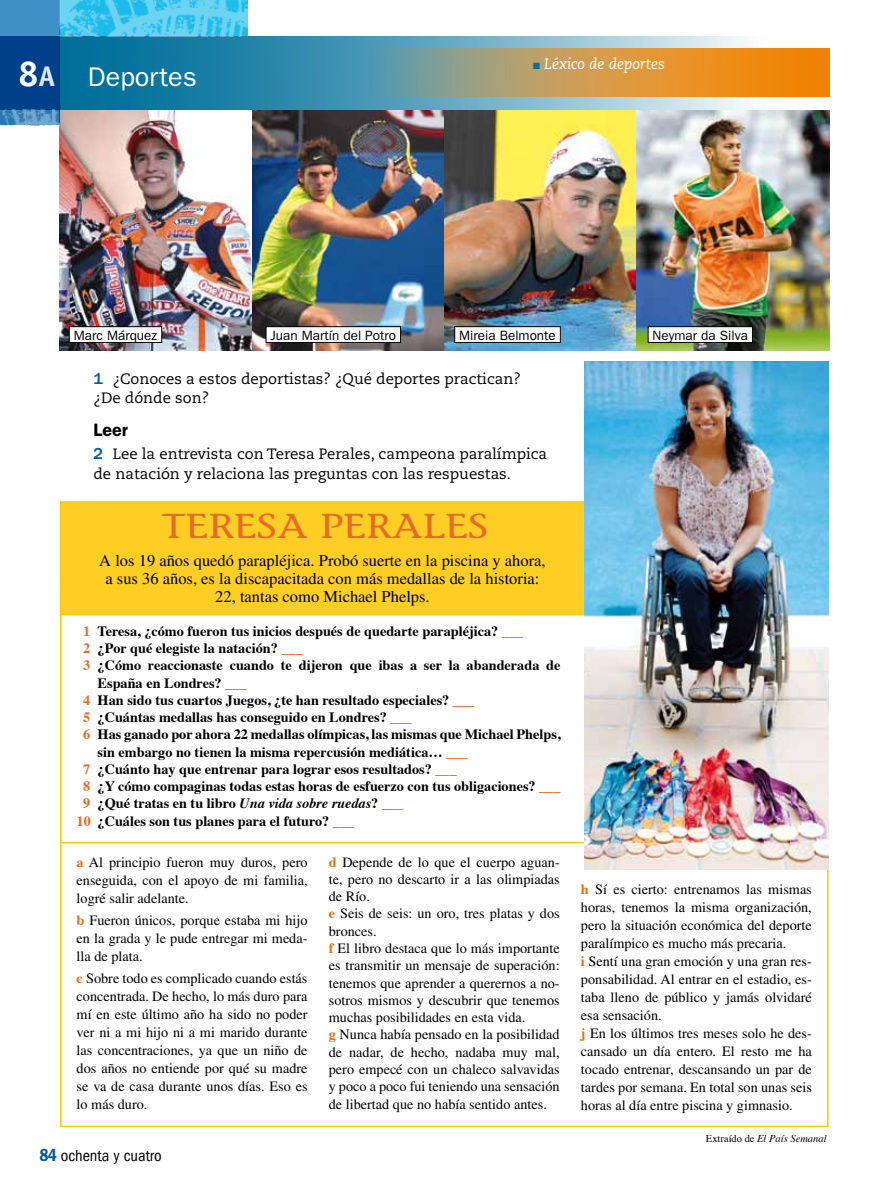
<style>
.page{position:relative;width:893px;height:1191px;background:#fff}
.page>*{position:absolute;margin:0;border:0;box-sizing:border-box;transform-origin:0 0}
.t1{font:700 36px "Officina Sans Std";color:#fff}
.t2{font:500 34.5px "Stone Informal Std";color:#e76a29;scale:1.2 1}
.t3{font:27px "ITC Franklin Gothic Std";color:#fff}
.t4{font:600 18px "ITC Franklin Gothic Std";color:#000}
.t5{font:16.5px/18px "Times LT Std";color:#000;text-align:center}
.t6{font:condensed 16.5px "ITC Franklin Gothic Std";color:#000}
.t7{font:15px/19.5px "Caecilia LT Std";color:#000}
.t8{font:italic 15px "Caecilia LT Std";color:#fff}
.t9{font:14.25px/18px "Times LT Std";color:#000;text-align:justify}
.t10{font:700 14.25px "Times";color:#000}
.t11{font:13.5px "ITC Franklin Gothic Std";color:#000}
.t12{font:italic 10.5px "Times";color:#000}
.s1{font-size:28.5px;color:#dae8f3}
.s2{color:#00709a}
.s3{font-family:"ITC Franklin Gothic Std";font-weight:500;font-size:16.5px;color:#005ea8}
.s4{color:#e76a29}
.s5{font-style:italic}
.s6{font-family:"Times";font-weight:700;color:#eb6e08}
.s7{font-family:"ITC Franklin Gothic Std Dm Cd";font-stretch:normal;font-size:18px;color:#005ea8}
.s8{font-style:normal}
</style>
<div class="page">
<div style="left:60px;top:583px;width:769px;height:544px;background:#fff;border:2px solid #fec900"></div>
<div style="left:60px;top:501px;width:769px;height:114px;background:#fece24;border:2px solid #fec900"></div>
<img style="left:60px;top:110px;width:769px;height:241px">
<div style="left:69px;top:327px;width:93px;height:15px;background:#fff"></div>
<div style="left:69px;top:326px;width:93px;height:17px;border:1px solid #000"></div>
<div style="left:266px;top:327px;width:135px;height:15px;background:#fff"></div>
<div style="left:266px;top:326px;width:135px;height:17px;border:1px solid #000"></div>
<div style="left:455px;top:327px;width:105px;height:15px;background:#fff"></div>
<div style="left:454px;top:326px;width:107px;height:17px;border:1px solid #000"></div>
<div style="left:648px;top:327px;width:104px;height:15px;background:#fff"></div>
<div style="left:648px;top:326px;width:105px;height:17px;border:1px solid #000"></div>
<hr style="left:62px;top:842px;width:765px;height:1px;background:#fec900">
<img style="left:584px;top:361px;width:244px;height:509px">
<svg style="left:60px;top:36px;width:770px;height:74px;background:#509bb6"></svg>
<div style="left:0;top:36px;width:60px;height:74px;background:#003f8a"></div>
<div style="left:0;top:0;width:60px;height:36px;background:#3e90c7"></div>
<svg style="left:285px;top:49px;width:544px;height:48px;background:#ac955f"></svg>
<img style="left:0;top:110px;width:60px;height:15px">
<img style="left:60px;top:0;width:188px;height:36px">
<h1 class="t1" style="left:19px;top:51px;width:38px">8<span class="s1">A</span></h1>
<p class="t8" style="left:533px;top:56px;width:133px"><span class="s2">■</span> Léxico de deportes</p>
<h3 class="t3" style="left:88px;top:62px;width:110px">Deportes</h3>
<p class="t11" style="left:74px;top:327px;width:85px">Marc Márquez</p>
<p class="t11" style="left:271px;top:327px;width:127px">Juan Martín del Potro</p>
<p class="t11" style="left:459px;top:327px;width:98px">M ireia Belmonte</p>
<p class="t11" style="left:653px;top:327px;width:97px">Neymar da Silva</p>
<p class="t7" style="left:94px;top:369px;width:429px"><span class="s3">1</span> ¿Conoces a estos deportistas? ¿Qué deportes practican? ¿De dónde son?</p>
<p class="t4" style="left:94px;top:419px;width:36px">Leer</p>
<p class="t7" style="left:94px;top:444px;width:455px"><span class="s3">2</span> Lee la entrevista con Teresa Perales, campeona paralímpica de natación y relaciona las preguntas con las respuestas.</p>
<h2 class="t2" style="left:161px;top:505px;width:42px">TERESA</h2>
<h2 class="t2" style="left:320px;top:505px;width:41px">PERALES</h2>
<p class="t5" style="left:99px;top:551px;width:448px">A los 19 años quedó parapléjica. Probó suerte en la piscina y ahora, a sus 36 años, es la discapacitada con más medallas de la historia:<br>22, tantas como Michael Phelps.</p>
<p class="t10" style="left:83px;top:617px;width:442px"><span class="s4">1</span> Teresa, ¿cómo fueron tus inicios después de quedarte parapléjica? <span class="s4">___</span></p>
<p class="t10" style="left:83px;top:634px;width:221px"><span class="s4">2</span> ¿Por qué elegiste la natación? <span class="s4">___</span></p>
<p class="t10" style="left:83px;top:652px;width:479px"><span class="s4">3</span> ¿Cómo reaccionaste cuando te dijeron que ibas a ser la abanderada de</p>
<p class="t10" style="left:98px;top:669px;width:151px">España en Londres? <span class="s4">___</span></p>
<p class="t10" style="left:83px;top:686px;width:393px"><span class="s4">4</span> Han sido tus cuartos Juegos, ¿te han resultado especiales? <span class="s4">___</span></p>
<p class="t10" style="left:83px;top:703px;width:330px"><span class="s4">5</span> ¿Cuántas medallas has conseguido en Londres? <span class="s4">___</span></p>
<p class="t10" style="left:83px;top:721px;width:479px"><span class="s4">6</span> Has ganado por ahora 22 medallas olímpicas, las mismas que Michael Phelps,</p>
<p class="t10" style="left:98px;top:738px;width:371px">sin embargo no tienen la misma repercusión mediática… <span class="s4">___</span></p>
<p class="t10" style="left:83px;top:755px;width:375px"><span class="s4">7</span> ¿Cuánto hay que entrenar para lograr esos resultados? <span class="s4">___</span></p>
<p class="t10" style="left:83px;top:772px;width:479px"><span class="s4">8</span> ¿Y cómo compaginas todas estas horas de esfuerzo con tus obligaciones? <span class="s4">___</span></p>
<p class="t10" style="left:83px;top:790px;width:322px"><span class="s4">9</span> ¿Qué tratas en tu libro <span class="s5">Una vida sobre ruedas</span>? <span class="s4">___</span></p>
<p class="t10" style="left:77px;top:807px;width:279px"><span class="s4">10</span> ¿Cuáles son tus planes para el futuro? <span class="s4">___</span></p>
<p class="t9" style="left:77px;top:853px;width:232px"><span class="s6">a</span> Al principio fueron muy duros, pero enseguida, con el apoyo de mi familia, logré salir adelante.</p>
<p class="t9" style="left:77px;top:911px;width:232px"><span class="s6">b</span> Fueron únicos, porque estaba mi hijo en la grada y le pude entregar mi meda&shy;lla de plata.</p>
<p class="t9" style="left:77px;top:969px;width:232px"><span class="s6">c</span> Sobre todo es complicado cuando estás concentrada. De hecho, lo más duro para mí en este último año ha sido no poder ver ni a mi hijo ni a mi marido durante las concentraciones, ya que un niño de dos años no entiende por qué su madre se va de casa durante unos días. Eso es lo más duro.</p>
<p class="t6" style="left:39px;top:1145px;width:124px"><span class="s7">84</span> ochenta y cuatro</p>
<p class="t9" style="left:329px;top:853px;width:232px;line-height:17.2px;text-align:left"><span class="s6">d</span> Depende de lo que el cuerpo aguan&shy;te, pero no descarto ir a las olimpiadas de Río.<br><span class="s6">e</span> Seis de seis: un oro, tres platas y dos bronces.<br><span class="s6">f</span> El libro destaca que lo más importante es transmitir un mensaje de superación: tenemos que aprender a querernos a no&shy;sotros mismos y descubrir que tenemos muchas posibilidades en esta vida.<br><span class="s6">g</span> Nunca había pensado en la posibilidad de nadar, de hecho, nadaba muy mal, pero empecé con un chaleco salvavidas y poco a poco fui teniendo una sensación de libertad que no había sentido antes.</p>
<p class="t9" style="left:581px;top:880px;width:232px;text-align:left"><span class="s6">h</span> Sí es cierto: entrenamos las mismas horas, tenemos la misma organización, pero la situación económica del deporte paralímpico es mucho más precaria.<br><span class="s6">i</span> Sentí una gran emoción y una gran res&shy;ponsabilidad. Al entrar en el estadio, es&shy;taba lleno de público y jamás olvidaré esa sensación.<br><span class="s6">j</span> En los últimos tres meses solo he des&shy;cansado un día entero. El resto me ha tocado entrenar, descansando un par de tardes por semana. En total son unas seis horas al día entre piscina y gimnasio.</p>
<p class="t12" style="left:706px;top:1129px;width:122px"><span class="s8">Extraído de</span> El País Semanal</p>
</div>
